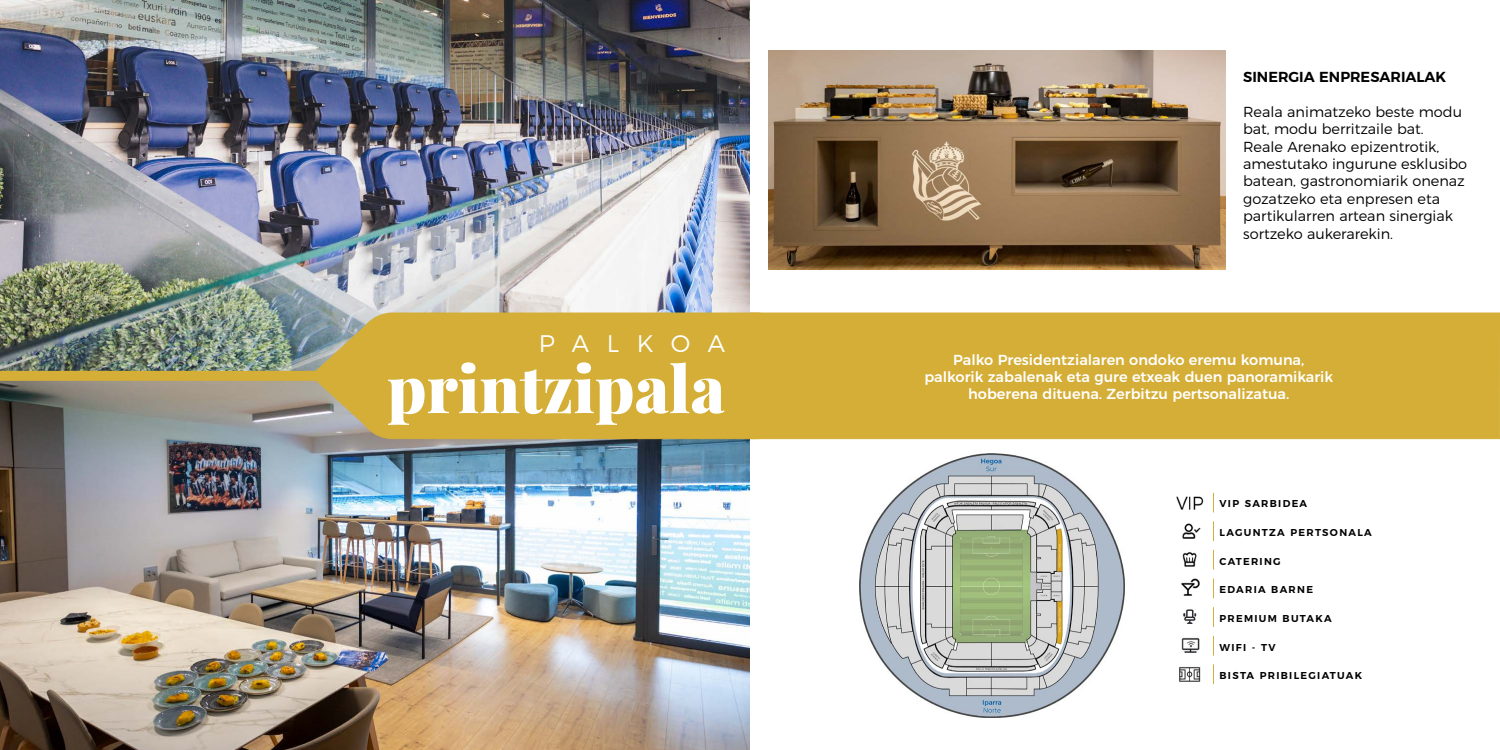
<style>
.page{position:relative;width:1500px;height:750px;background:#fff}
.page>*{position:absolute;margin:0;border:0;box-sizing:border-box;transform-origin:0 0}
.t1{font:900 65px "Playfair Display";color:#fff}
.t2{font:300 24px "Montserrat";letter-spacing:.725em;color:#fff}
.t3{font:300 14.5px/17.4px "Montserrat";color:#000}
.t4{font:500 14.5px/17.4px "Montserrat";color:#fff;text-align:center}
.t5{font:600 14.5px "Montserrat";color:#000}
.t6{font:600 10px "Montserrat";letter-spacing:.13em;color:#000}
</style>
<div class="page">
<svg style="left:1213px;top:493px;width:1px;height:19px"></svg>
<svg style="left:1213px;top:521px;width:1px;height:20px"></svg>
<svg style="left:1213px;top:607px;width:1px;height:20px"></svg>
<svg style="left:1213px;top:550px;width:1px;height:20px"></svg>
<svg style="left:1213px;top:636px;width:1px;height:20px"></svg>
<svg style="left:1213px;top:579px;width:1px;height:19px"></svg>
<svg style="left:1213px;top:664px;width:1px;height:20px"></svg>
<div style="left:762px;top:313px;width:738px;height:126px;background:#d4ae36"></div>
<img style="left:0;top:0;width:750px;height:371px">
<img style="left:0;top:381px;width:750px;height:369px">
<img style="left:859px;top:454px;width:266px;height:263px">
<div style="left:357px;top:313px;width:435px;height:126px;background:#d4ae36;border-radius:36px"></div>
<div style="left:357px;top:313px;width:435px;height:126px;border:1px solid #d4ae36;border-radius:36px"></div>
<img style="left:1176px;top:496px;width:28px;height:13px">
<img style="left:1182px;top:523px;width:19px;height:15px">
<img style="left:1183px;top:609px;width:14px;height:15px">
<img style="left:1182px;top:552px;width:15px;height:15px">
<img style="left:1181px;top:637px;width:19px;height:15px">
<img style="left:1181px;top:578px;width:19px;height:17px">
<img style="left:1179px;top:667px;width:22px;height:14px">
<img style="left:768px;top:51px;width:457px;height:218px">
<div style="left:0;top:371px;width:357px;height:10px;background:#d4ae36"></div>
<svg style="left:310px;top:322px;width:60px;height:108px"></svg>
<h2 class="t2" style="left:539px;top:324px;width:188px">PALKOA</h2>
<h1 class="t1" style="left:387px;top:347px;width:340px">printzipala</h1>
<p class="t5" style="left:1243px;top:65px;width:205px">SINERGIA ENPRESARIALAK</p>
<p class="t3" style="left:1243px;top:102px;width:226px">Reala animatzeko beste modu bat, modu berritzaile bat.<br>Reale Arenako epizentrotik, amestutako ingurune esklusibo batean, gastronomiarik onenaz gozatzeko eta enpresen eta partikularren artean sinergiak sortzeko aukerarekin.</p>
<p class="t4" style="left:924px;top:350px;width:410px">Palko Presidentzialaren ondoko eremu komuna, palkorik zabalenak eta gure etxeak duen panoramikarik hoberena dituena. Zerbitzu pertsonalizatua.</p>
<p class="t6" style="left:1220px;top:496px;width:89px">VIP SARBIDEA</p>
<p class="t6" style="left:1220px;top:524px;width:154px">LAGUNTZA PERTSONALA</p>
<p class="t6" style="left:1220px;top:553px;width:63px">CATERING</p>
<p class="t6" style="left:1220px;top:582px;width:95px">EDARIA BARNE</p>
<p class="t6" style="left:1220px;top:610px;width:114px">PREMIUM BUTAKA</p>
<p class="t6" style="left:1220px;top:639px;width:58px">WIFI - TV</p>
<p class="t6" style="left:1220px;top:667px;width:144px">BISTA PRIBILEGIATUAK</p>
</div>
